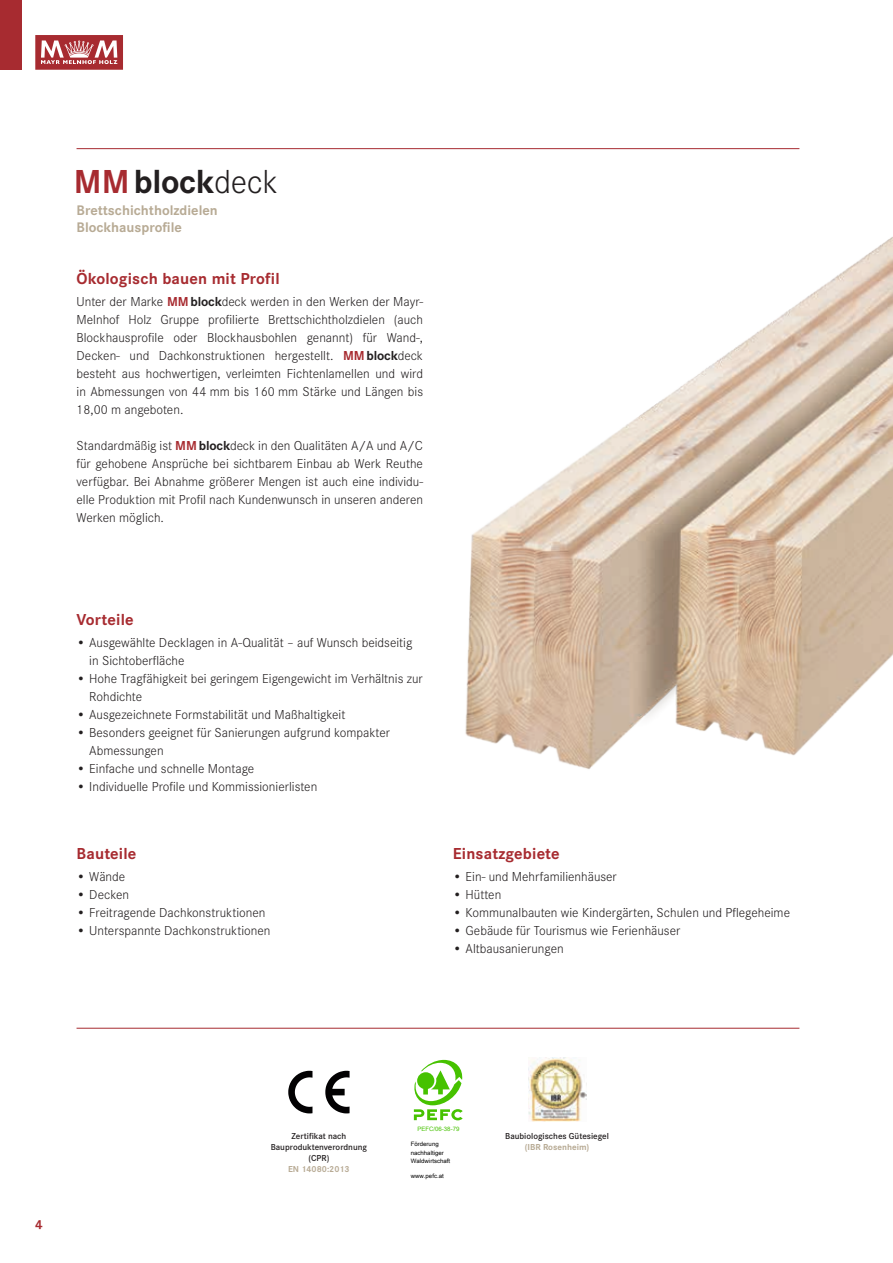
<style>
.page{position:relative;width:893px;height:1263px;background:#fff}
.page>*{position:absolute;margin:0;border:0;box-sizing:border-box;transform-origin:0 0}
.t1{font:700 34.5px "Corporate S";letter-spacing:-.01em;color:#231f20}
.t2{font:700 16.5px "Corporate S";letter-spacing:.01em;color:#a72b30}
.t3{font:700 14.4px/17.2px "Corporate S";color:#b8ab95}
.t4{font:300 13.5px/18px "Corporate S";color:#231f20}
.t5{font:700 13.5px "Corporate S";color:#a72b30}
.t6{font:600 9px/10.8px "Corporate S";color:#231f20;text-align:center}
.t7{font:700 9px "Corporate S";color:#b8ab95}
.t8{font:6px/8.4px "Arial Unicode MS";color:#000}
.t9{font:6px "Arial Unicode MS";color:#46c200}
.s1{color:#a72b30}
.s2{font-weight:300}
.s3{font-weight:700;color:#a72b30}
.s4{font-weight:700}
</style>
<div class="page">
<svg style="left:35px;top:35px;width:88px;height:35px;background:#bd6064"></svg>
<div style="left:0;top:0;width:21px;height:69px;background:#a72b30"></div>
<hr style="left:77px;top:148px;width:722px;height:1px;background:#a72b30">
<img style="left:465px;top:236px;width:428px;height:533px">
<hr style="left:77px;top:1028px;width:722px;height:1px;background:#a72b30">
<svg style="left:288px;top:1071px;width:24px;height:42px"></svg>
<svg style="left:325px;top:1071px;width:25px;height:42px"></svg>
<svg style="left:413px;top:1059px;width:50px;height:62px"></svg>
<img style="left:528px;top:1057px;width:58px;height:65px">
<h1 class="t1" style="left:74px;top:158px;width:206px"><span class="s1">MM</span>block<span class="s2">deck</span></h1>
<p class="t3" style="left:77px;top:201px;width:143px">Brettschichtholzdielen<br>Blockhausprofile</p>
<p class="t2" style="left:77px;top:267px;width:205px">Ökologisch bauen mit Profil</p>
<p class="t4" style="left:77px;top:292px;width:348px;text-align:justify">Unter der Marke <span class="s3">MM</span><span class="s4">block</span>deck werden in den Werken der Mayr-Melnhof Holz Gruppe profilierte Brettschichtholzdielen (auch Blockhausprofile oder Blockhausbohlen genannt) für Wand-, Decken- und Dachkonstruktionen hergestellt. <span class="s3">MM</span><span class="s4">block</span>deck besteht aus hochwertigen, verleimten Fichtenlamellen und wird in Abmessungen von 44 mm bis 160 mm Stärke und Längen bis 18,00 m angeboten.</p>
<p class="t4" style="left:77px;top:436px;width:348px;text-align:justify">Standardmäßig ist <span class="s3">MM</span><span class="s4">block</span>deck in den Qualitäten A/A und A/C für gehobene Ansprüche bei sichtbarem Einbau ab Werk Reuthe verfügbar. Bei Abnahme größerer Mengen ist auch eine individu&shy;elle Produktion mit Profil nach Kundenwunsch in unseren anderen Werken möglich.</p>
<p class="t2" style="left:77px;top:608px;width:59px">Vorteile</p>
<p class="t4" style="left:89px;top:633px;width:325px;text-indent:-13px">• Ausgewählte Decklagen in A-Qualität – auf Wunsch beidseitig in Sichtoberfläche</p>
<p class="t4" style="left:89px;top:669px;width:335px;text-indent:-13px">• Hohe Tragfähigkeit bei geringem Eigengewicht im Verhältnis zur<br>Rohdichte</p>
<p class="t4" style="left:77px;top:705px;width:270px">• Ausgezeichnete Formstabilität und Maßhaltigkeit</p>
<p class="t4" style="left:89px;top:723px;width:302px;text-indent:-13px">• Besonders geeignet für Sanierungen aufgrund kompakter<br>Abmessungen</p>
<p class="t4" style="left:77px;top:759px;width:179px">• Einfache und schnelle Montage</p>
<p class="t4" style="left:77px;top:777px;width:242px">• Individuelle Profile und Kommissionierlisten</p>
<p class="t2" style="left:77px;top:842px;width:61px">Bauteile</p>
<p class="t4" style="left:77px;top:867px;width:50px">• Wände</p>
<p class="t4" style="left:77px;top:885px;width:54px">• Decken</p>
<p class="t4" style="left:77px;top:903px;width:191px">• Freitragende Dachkonstruktionen</p>
<p class="t4" style="left:77px;top:921px;width:196px">• Unterspannte Dachkonstruktionen</p>
<p class="t2" style="left:453px;top:842px;width:108px">Einsatzgebiete</p>
<p class="t4" style="left:453px;top:867px;width:165px">• Ein- und Mehrfamilienhäuser</p>
<p class="t4" style="left:453px;top:885px;width:50px">• Hütten</p>
<p class="t4" style="left:453px;top:903px;width:339px">• Kommunalbauten wie Kindergärten, Schulen und Pflegeheime</p>
<p class="t4" style="left:453px;top:921px;width:229px">• Gebäude für Tourismus wie Ferienhäuser</p>
<p class="t4" style="left:453px;top:939px;width:112px">• Altbausanierungen</p>
<p class="t5" style="left:35px;top:1215px;width:9px">4</p>
<p class="t6" style="left:271px;top:1130px;width:98px">Zertifikat nach<br>Bauproduktenverordnung (CPR)</p>
<p class="t7" style="left:288px;top:1162px;width:63px">EN 14080:2013</p>
<p class="t9" style="left:417px;top:1124px;width:44px">PEFC/06-38-79</p>
<p class="t8" style="left:411px;top:1139px;width:41px">Förderung nachhaltiger<br>Waldwirtschaft</p>
<p class="t8" style="left:411px;top:1172px;width:34px">www.pefc.at</p>
<p class="t6" style="left:505px;top:1130px;width:105px">Baubiologisches Gütesiegel</p>
<p class="t7" style="left:525px;top:1141px;width:66px">(IBR Rosenheim)</p>
</div>
